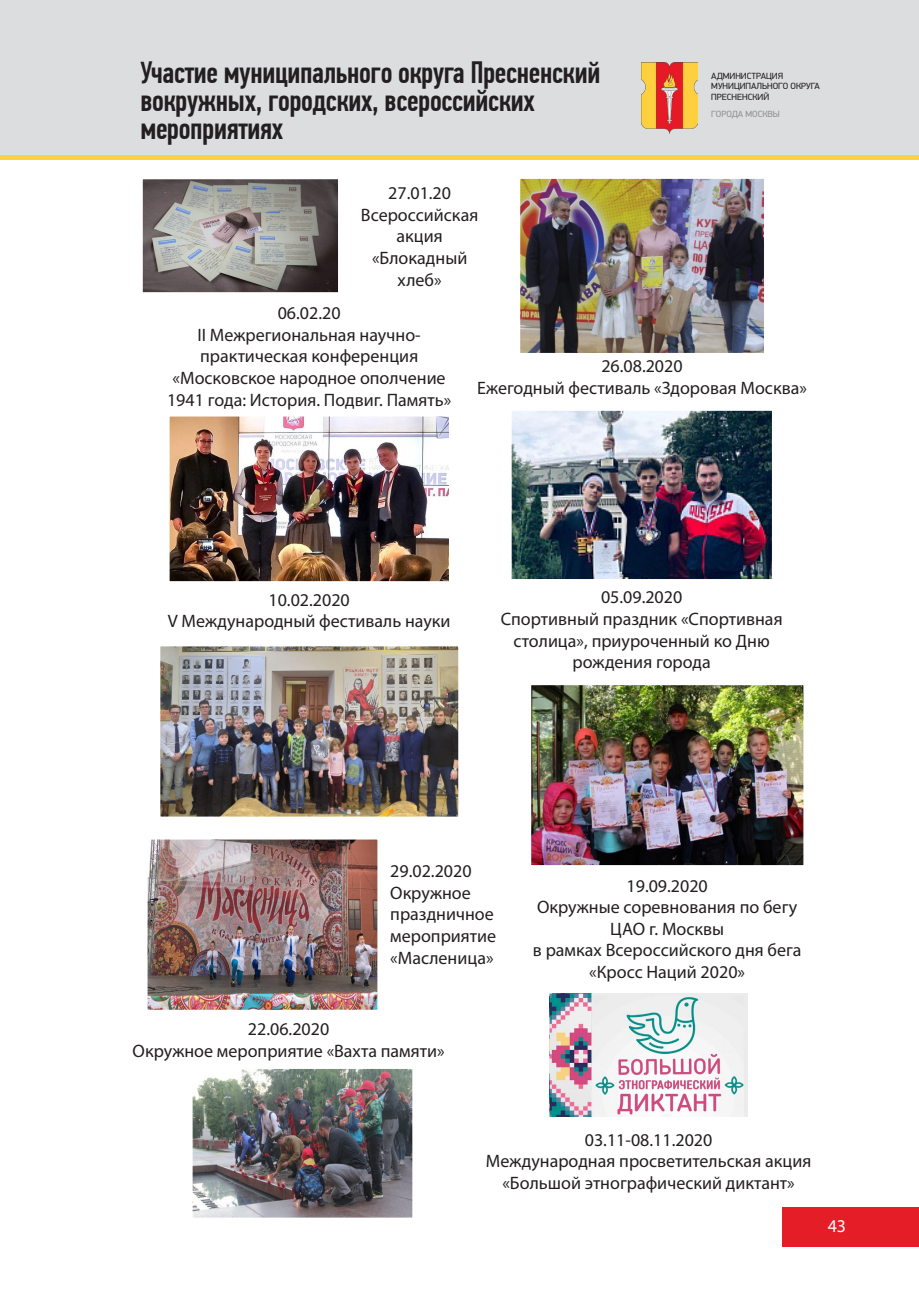
<style>
.page{position:relative;width:919px;height:1289px;background:#fff}
.page>*{position:absolute;margin:0;border:0;box-sizing:border-box;transform-origin:0 0}
.Заголовок{font:500 30.9px/28px "PF Din Text Comp Pro";letter-spacing:-.01em;color:#231f20}
.текст{font:18px/21.6px "Myriad Pro";color:#231f20;text-align:center}
.t1{font:18px "Myriad Pro";color:#fff}
.Заголовок-2{font:9px/10.8px "PF Din Display Pro";color:#231f20}
.Заголовок-3{font:9px "PF Din Display Pro";color:#919191}
</style>
<div class="page">
<div style="left:782px;top:1206px;width:136px;height:40px;background:#e51d27"></div>
<div style="left:13px;top:0;width:905px;height:155px;background:#dcdddf"></div>
<hr style="left:13px;top:155px;width:905px;height:4px;background:#fdd03e">
<img style="left:641px;top:63px;width:56px;height:70px">
<div style="left:0;top:0;width:13px;height:155px;background:#dcdddf"></div>
<hr style="left:0;top:155px;width:13px;height:4px;background:#fdd03e">
<img style="left:144px;top:180px;width:193px;height:111px">
<div style="left:142px;top:178px;width:197px;height:115px;border:1px solid #fff"></div>
<img style="left:521px;top:180px;width:242px;height:172px">
<div style="left:519px;top:178px;width:246px;height:176px;border:1px solid #fff"></div>
<img style="left:170px;top:417px;width:278px;height:163px">
<div style="left:168px;top:415px;width:282px;height:167px;border:1px solid #fff"></div>
<img style="left:512px;top:412px;width:259px;height:166px">
<div style="left:510px;top:410px;width:263px;height:170px;border:1px solid #fff"></div>
<img style="left:161px;top:647px;width:296px;height:168px">
<div style="left:159px;top:645px;width:300px;height:172px;border:1px solid #fff"></div>
<img style="left:148px;top:840px;width:228px;height:168px">
<div style="left:146px;top:838px;width:232px;height:172px;border:1px solid #fff"></div>
<img style="left:194px;top:1069px;width:217px;height:147px">
<div style="left:192px;top:1067px;width:221px;height:151px;border:1px solid #fff"></div>
<img style="left:532px;top:686px;width:270px;height:178px">
<div style="left:530px;top:684px;width:274px;height:182px;border:1px solid #fff"></div>
<img style="left:549px;top:993px;width:198px;height:123px">
<p class="Заголовок" style="left:140px;top:58px;width:461px">Участие муниципального округа Пресненский вокружных, городских, всероссийских мероприятиях</p>
<p class="текст" style="left:388px;top:182px;width:64px">27.01.20</p>
<p class="текст" style="left:361px;top:204px;width:119px">Всероссийская акция</p>
<p class="текст" style="left:372px;top:247px;width:97px">«Блокадный хлеб»</p>
<p class="Заголовок-2" style="left:711px;top:70px;width:73px">АДМИНИСТРАЦИЯ</p>
<p class="Заголовок-2" style="left:711px;top:81px;width:110px">МУНИЦИПАЛЬНОГО ОКРУГА<br>ПРЕСНЕНСКИЙ</p>
<p class="Заголовок-3" style="left:711px;top:108px;width:70px">ГОРОДА МОСКВЫ</p>
<p class="текст" style="left:278px;top:302px;width:64px">06.02.20</p>
<p class="текст" style="left:197px;top:323px;width:225px;text-align:left">II Межрегиональная научно&shy;практическая конференция</p>
<p class="текст" style="left:173px;top:367px;width:274px">«Московское народное ополчение</p>
<p class="текст" style="left:167px;top:388px;width:286px">1941 года: История. Подвиг. Память»</p>
<p class="текст" style="left:601px;top:355px;width:83px">26.08.2020</p>
<p class="текст" style="left:477px;top:376px;width:331px">Ежегодный фестиваль «Здоровая Москва»</p>
<p class="текст" style="left:268px;top:588px;width:83px">10.02.2020</p>
<p class="текст" style="left:168px;top:610px;width:284px">V Международный фестиваль науки</p>
<p class="текст" style="left:601px;top:586px;width:83px">05.09.2020</p>
<p class="текст" style="left:500px;top:608px;width:283px">Спортивный праздник «Спортивная столица», приуроченный ко Дню рождения города</p>
<p class="текст" style="left:390px;top:860px;width:83px">29.02.2020</p>
<p class="текст" style="left:390px;top:881px;width:107px;text-align:left">Окружное праздничное мероприятие «Масленица»</p>
<p class="текст" style="left:248px;top:1018px;width:83px">22.06.2020</p>
<p class="текст" style="left:133px;top:1039px;width:313px">Окружное мероприятие «Вахта памяти»</p>
<p class="текст" style="left:626px;top:874px;width:83px">19.09.2020</p>
<p class="текст" style="left:537px;top:896px;width:262px">Окружные соревнования по бегу<br>ЦАО г. Москвы</p>
<p class="текст" style="left:533px;top:939px;width:270px">в рамках Всероссийского дня бега</p>
<p class="текст" style="left:589px;top:960px;width:157px">«Кросс Наций 2020»</p>
<p class="текст" style="left:584px;top:1128px;width:129px">03.11-08.11.2020</p>
<p class="текст" style="left:486px;top:1150px;width:327px">Международная просветительская акция «Большой этнографический диктант»</p>
<p class="t1" style="left:827px;top:1214px;width:20px">43</p>
</div>
